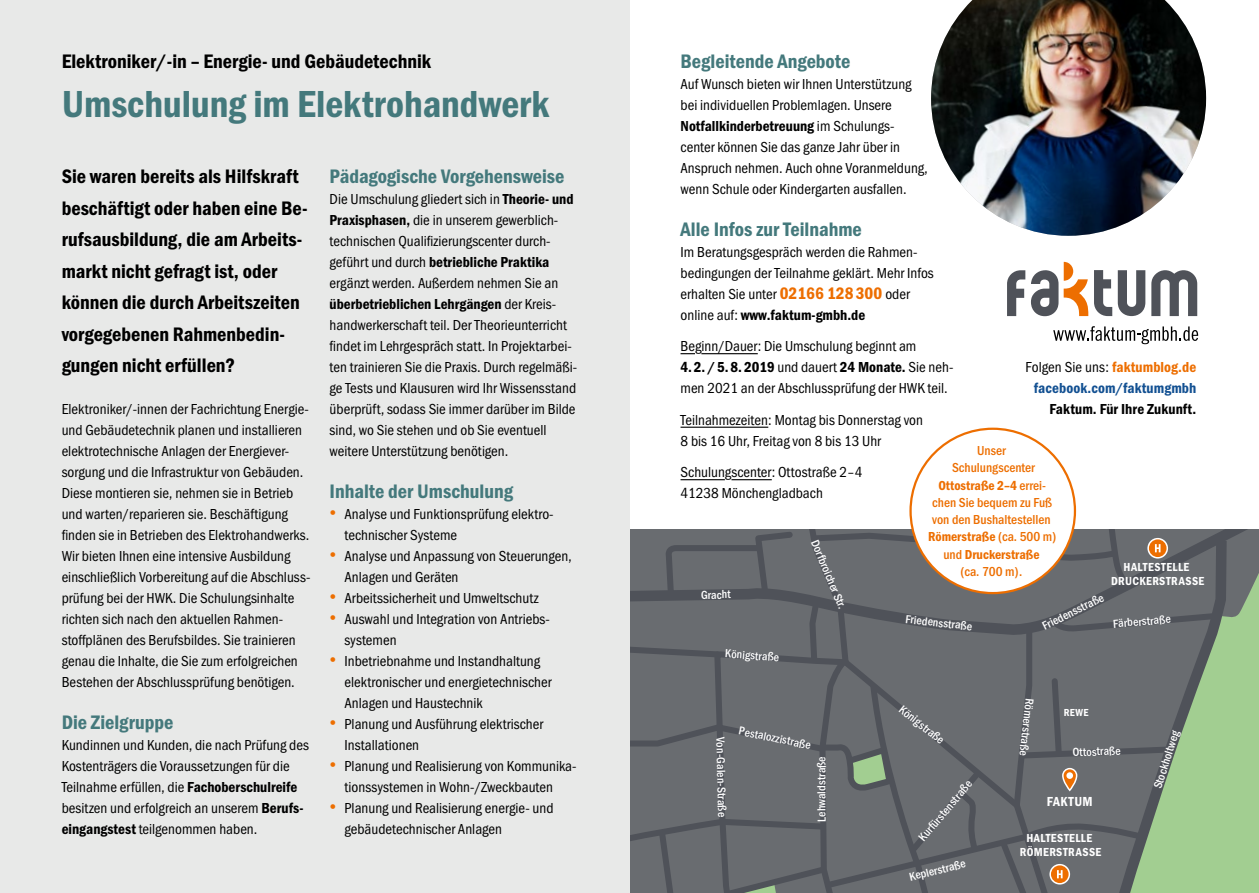
<style>
.page{position:relative;width:1259px;height:893px;background:#fff}
.page>*{position:absolute;margin:0;border:0;box-sizing:border-box;transform-origin:0 0}
.t1{font:39px "Franklin Gothic URW Con Dem";color:#44797c}
.t2{font:20.25px/31.5px "Franklin Gothic URW Con Dem";color:#000}
.t3{font:20.25px "Franklin Gothic URW Con Dem";color:#44797c}
.t4{font:15px/21px "Franklin Gothic URW Con Boo";color:#000}
.t5{font:15px "Franklin Gothic URW Con Dem";color:#000}
.t6{font:15px "Franklin Gothic URW Con Dem";letter-spacing:.005em;color:#125092}
.t7{font:500 13.5px/17.2px "Franklin Gothic URW Con";color:#ed6e00;text-align:center}
.t8{font:13.5px/17.2px "Franklin Gothic URW Con Dem";color:#ed6e00;text-align:center}
.t9{font:13.5px "Franklin Gothic URW Con Dem";letter-spacing:.03em;color:#fff}
.t10{font:500 12px "Franklin Gothic URW Con";letter-spacing:-.005em;color:#fff}
.t11{font:12px/13.5px "Franklin Gothic URW Con Dem";letter-spacing:.03em;color:#fff;text-align:center}
.t12{font:10.5px "Franklin Gothic URW Con Dem";color:#fff}
.s1{font-family:"Franklin Gothic URW Con Dem"}
.s2{font-family:"Franklin Gothic URW Con Boo"}
.s3{font-family:"Franklin Cond ITC Pro";font-weight:700;font-size:18.75px;color:#ed6e00}
.s4{font-family:"Franklin Gothic URW Con Dem";font-size:17.25px;color:#ed6e00}
.s5{font-family:"Franklin Gothic URW Con Dem";color:#ed6e00}
.s6{font-family:"Franklin Gothic URW Con";font-weight:500}
</style>
<div class="page">
<div style="left:1232px;top:641px;width:27px;height:252px;background:#a2ce91"></div>
<svg style="left:1232px;top:530px;width:27px;height:111px;background:#7d907b"></svg>
<svg style="left:1224px;top:530px;width:8px;height:363px;background:#92b487"></svg>
<svg style="left:629px;top:530px;width:595px;height:363px;background:#696f6e"></svg>
<div style="left:0;top:0;width:629px;height:893px;background:#e8e9e8"></div>
<svg style="left:680px;top:353px;width:15px;height:1px"></svg>
<hr style="left:701px;top:353px;width:57px;height:1px;background:#000">
<hr style="left:680px;top:427px;width:88px;height:1px;background:#000">
<hr style="left:680px;top:479px;width:45px;height:1px;background:#000">
<hr style="left:731px;top:479px;width:41px;height:1px;background:#000">
<svg style="left:1007px;top:270px;width:18px;height:46px"></svg>
<svg style="left:1151px;top:270px;width:46px;height:46px"></svg>
<svg style="left:1094px;top:270px;width:51px;height:46px"></svg>
<svg style="left:1031px;top:262px;width:57px;height:54px"></svg>
<svg style="left:1053px;top:326px;width:145px;height:18px"></svg>
<img style="left:931px;top:0;width:275px;height:236px">
<div style="left:910px;top:429px;width:165px;height:164px;background:#fff;border-radius:50%"></div>
<h2 class="t2" style="left:62px;top:44px;width:371px">Elektroniker/-in – Energie- und Gebäudetechnik</h2>
<h1 class="t1" style="left:62px;top:77px;width:489px">Umschulung im Elektrohandwerk</h1>
<h2 class="t2" style="left:62px;top:160px;width:248px">Sie waren bereits als Hilfskraft beschäftigt oder haben eine Be&shy;rufsausbildung, die am Arbeits&shy;markt nicht gefragt ist, oder können die durch Arbeitszeiten vorgegebenen Rahmenbedin&shy;gungen nicht erfüllen?</h2>
<p class="t4" style="left:62px;top:399px;width:250px">Elektroniker/-innen der Fachrichtung Energie&shy;und Gebäudetechnik planen und installieren elektrotechnische Anlagen der Energiever&shy;sorgung und die Infrastruktur von Gebäuden.<br>Diese montieren sie, nehmen sie in Betrieb und warten/reparieren sie. Beschäftigung finden sie in Betrieben des Elektrohandwerks.<br>Wir bieten Ihnen eine intensive Ausbildung einschließlich Vorbereitung auf die Abschluss&shy;prüfung bei der HWK. Die Schulungsinhalte richten sich nach den aktuellen Rahmen&shy;stoffplänen des Berufsbildes. Sie trainieren genau die Inhalte, die Sie zum erfolgreichen Bestehen der Abschlussprüfung benötigen.</p>
<h2 class="t3" style="left:62px;top:709px;width:113px">Die Zielgruppe</h2>
<p class="t4" style="left:62px;top:735px;width:249px">Kundinnen und Kunden, die nach Prüfung des Kostenträgers die Voraussetzungen für die Teilnahme erfüllen, die <span class="s1">Fachoberschulreife </span>besitzen und erfolgreich an unserem <span class="s1">Berufs&shy;eingangstest</span> teilgenommen haben.</p>
<h2 class="t3" style="left:330px;top:163px;width:236px">Pädagogische Vorgehensweise</h2>
<p class="t4" style="left:330px;top:189px;width:245px">Die Umschulung gliedert sich in <span class="s1">Theorie- und<br>Praxisphasen,</span> die in unserem gewerblich&shy;technischen Qualifizierungscenter durch-</p>
<p class="t5" style="left:330px;top:252px;width:221px"><span class="s2">geführt und durch</span> betriebliche Praktika</p>
<p class="t4" style="left:330px;top:273px;width:230px">ergänzt werden. Außerdem nehmen Sie an</p>
<p class="t5" style="left:330px;top:294px;width:228px">überbetrieblichen Lehrgängen <span class="s2">der Kreis-</span></p>
<p class="t4" style="left:330px;top:315px;width:249px">handwerkerschaft teil. Der Theorieunterricht findet im Lehrgespräch statt. In Projektarbei&shy;ten trainieren Sie die Praxis. Durch regelmäßi&shy;ge Tests und Klausuren wird Ihr Wissensstand überprüft, sodass Sie immer darüber im Bilde sind, wo Sie stehen und ob Sie eventuell weitere Unterstützung benötigen.</p>
<h2 class="t3" style="left:330px;top:478px;width:185px">Inhalte der Umschulung</h2>
<p class="t4" style="left:344px;top:504px;width:211px;text-indent:-15px"><span class="s3">•</span> Analyse und Funktionsprüfung elektro&shy;technischer Systeme</p>
<p class="t4" style="left:344px;top:546px;width:229px;text-indent:-15px"><span class="s3">•</span> Analyse und Anpassung von Steuerungen,<br>Anlagen und Geräten</p>
<p class="t4" style="left:330px;top:588px;width:211px"><span class="s3">•</span> Arbeitssicherheit und Umweltschutz</p>
<p class="t4" style="left:344px;top:609px;width:207px;text-indent:-15px"><span class="s3">•</span> Auswahl und Integration von Antriebs&shy;systemen</p>
<p class="t4" style="left:344px;top:651px;width:208px;text-indent:-15px"><span class="s3">•</span> Inbetriebnahme und Instandhaltung elektronischer und energietechnischer<br>Anlagen und Haustechnik</p>
<p class="t4" style="left:344px;top:714px;width:200px;text-indent:-15px"><span class="s3">•</span> Planung und Ausführung elektrischer<br>Installationen</p>
<p class="t4" style="left:330px;top:756px;width:248px;text-align:center"><span class="s3">•</span> Planung und Realisierung von Kommunika&shy;tionssystemen in Wohn-/Zweckbauten</p>
<p class="t4" style="left:344px;top:798px;width:210px;text-indent:-15px"><span class="s3">•</span> Planung und Realisierung energie- und gebäudetechnischer Anlagen</p>
<h2 class="t3" style="left:680px;top:47px;width:171px">Begleitende Angebote</h2>
<p class="t4" style="left:680px;top:73px;width:233px">Auf Wunsch bieten wir Ihnen Unterstützung bei individuellen Problemlagen. Unsere</p>
<p class="t5" style="left:680px;top:116px;width:214px">Notfallkinderbetreuung <span class="s2">im Schulungs-</span></p>
<p class="t4" style="left:680px;top:136px;width:249px">center können Sie das ganze Jahr über in<br>Anspruch nehmen. Auch ohne Voranmeldung, wenn Schule oder Kindergarten ausfallen.</p>
<h2 class="t3" style="left:680px;top:215px;width:183px">Alle Infos zur Teilnahme</h2>
<p class="t4" style="left:680px;top:241px;width:255px">Im Beratungsgespräch werden die Rahmen&shy;bedingungen der Teilnahme geklärt. Mehr Infos erhalten Sie unter <span class="s4">02166 128300</span> oder</p>
<p class="t5" style="left:680px;top:305px;width:186px"><span class="s2">online auf:</span> www.faktum-gmbh.de</p>
<p class="t4" style="left:680px;top:336px;width:237px">Beginn/Dauer: Die Umschulung beginnt am</p>
<p class="t5" style="left:680px;top:357px;width:274px">4.2./5.8.2019 <span class="s2">und dauert</span> 24 Monate. <span class="s2">Sie neh-</span></p>
<p class="t4" style="left:680px;top:372px;width:269px;line-height:31.5px">men 2021 an der Abschlussprüfung der HWK teil.<br>Teilnahmezeiten: Montag bis Donnerstag von</p>
<p class="t4" style="left:680px;top:425px;width:202px;line-height:31.5px">8 bis 16 Uhr, Freitag von 8 bis 13 Uhr<br>Schulungscenter: Ottostraße 2–4</p>
<p class="t4" style="left:680px;top:483px;width:144px">41238 Mönchengladbach</p>
<p class="t4" style="left:1025px;top:357px;width:172px">Folgen Sie uns: <span class="s5">faktumblog.de</span></p>
<p class="t6" style="left:1034px;top:378px;width:164px">facebook.com/faktumgmbh</p>
<p class="t5" style="left:1049px;top:399px;width:148px">Faktum. Für Ihre Zukunft.</p>
<p class="t7" style="left:952px;top:441px;width:84px">Unser<br>Schulungscenter</p>
<p class="t8" style="left:938px;top:476px;width:109px">Ottostraße 2–4 <span class="s6">errei-</span></p>
<p class="t7" style="left:932px;top:493px;width:121px;text-align:left">chen Sie bequem zu Fuß von den Bushaltestellen</p>
<p class="t8" style="left:928px;top:528px;width:130px">Römerstraße <span class="s6">(ca. 500 m) und</span> Druckerstraße</p>
<p class="t7" style="left:960px;top:562px;width:63px">(ca. 700 m).</p>
<p class="t10" style="left:821px;top:537px;width:75px;rotate:67deg">Dorfbroicher Str.</p>
<p class="t11" style="left:1111px;top:560px;width:95px">HALTESTELLE<br>DRUCKERSTRASSE</p>
<p class="t10" style="left:701px;top:587px;width:31px;rotate:-1deg">Gracht</p>
<p class="t10" style="left:1039px;top:619px;width:68px;rotate:-26deg">Friedensstraße</p>
<p class="t10" style="left:1112px;top:616px;width:59px;rotate:-5deg">Färberstraße</p>
<p class="t10" style="left:906px;top:611px;width:68px;rotate:7deg">Friedensstraße</p>
<p class="t10" style="left:726px;top:646px;width:56px;rotate:4deg">Königstraße</p>
<p class="t10" style="left:728px;top:737px;width:81px;rotate:89deg">Von-Galen-Straße</p>
<p class="t10" style="left:741px;top:723px;width:75px;rotate:12deg">Pestalozzistraße</p>
<p class="t10" style="left:813px;top:822px;width:67px;rotate:-90deg">Lehwaldstraße</p>
<p class="t10" style="left:905px;top:701px;width:56px;rotate:39deg">Königstraße</p>
<p class="t10" style="left:915px;top:834px;width:77px;rotate:-50deg">Kurfürstenstraße</p>
<p class="t10" style="left:907px;top:869px;width:59px;rotate:-14deg">Keplerstraße</p>
<p class="t10" style="left:1037px;top:699px;width:59px;rotate:96deg">Römerstraße</p>
<p class="t12" style="left:1064px;top:706px;width:26px">REWE</p>
<p class="t10" style="left:1072px;top:744px;width:50px;rotate:-2deg">Ottostraße</p>
<p class="t9" style="left:1046px;top:792px;width:48px">FAKTUM</p>
<p class="t11" style="left:1020px;top:831px;width:83px">HALTESTELLE<br>RÖMERSTRASSE</p>
<p class="t10" style="left:1149px;top:786px;width:62px;rotate:-72deg">Stockholtweg</p>
</div>
